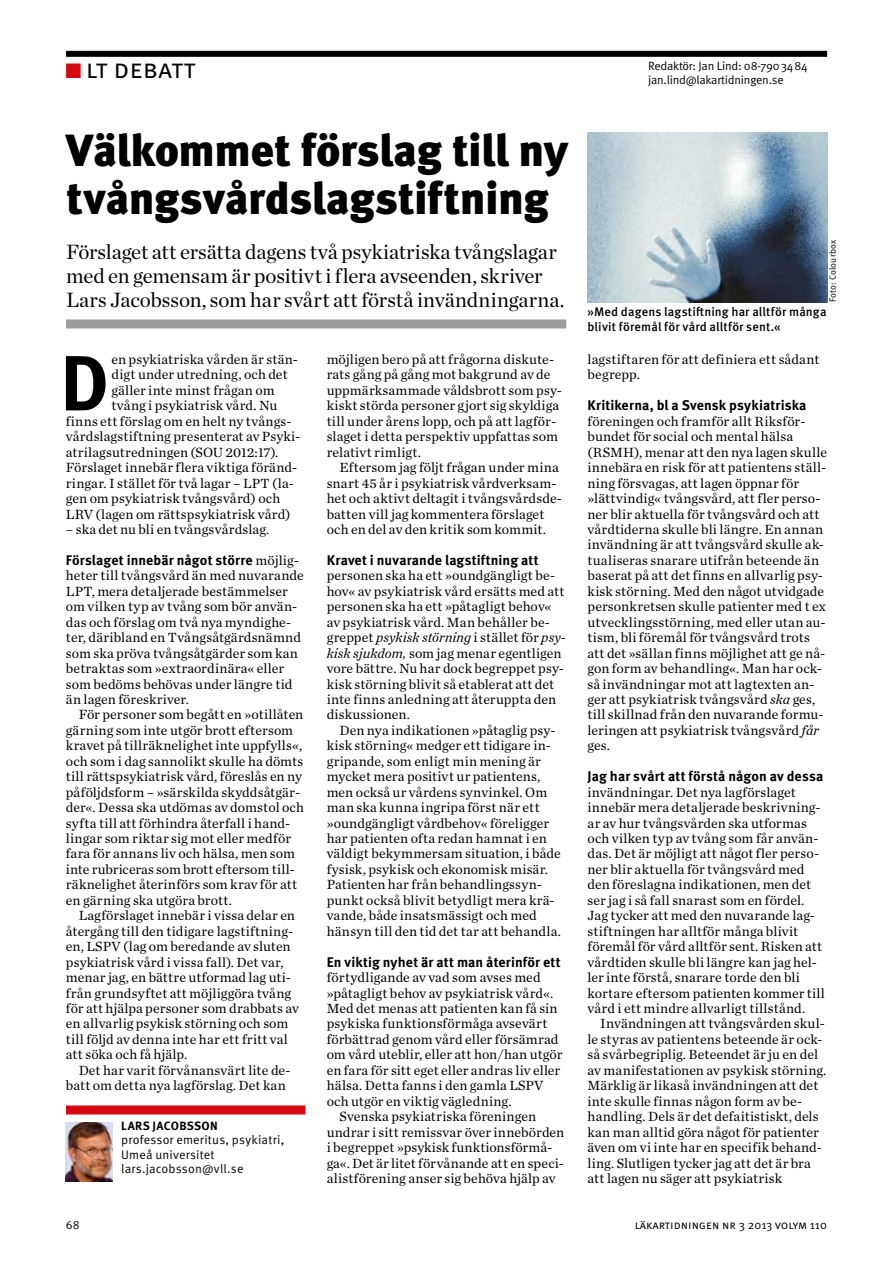
<style>
.page{position:relative;width:893px;height:1263px;background:#fff}
.page>*{position:absolute;margin:0;border:0;box-sizing:border-box;transform-origin:0 0}
.Anfang4_v{font:700 78px "Meta OT";color:#000001}
.Rubik_Meta_Black{font:900 45px/48px "Meta OT";letter-spacing:-.015em;color:#000001}
.t1{font:27px "Meta OT Norm";letter-spacing:-.01em;color:#000001}
.Ingress_Chr_linje{font:21px/24px "Chronicle Deck";color:#000001}
.Brödtext_Vänster{font:13.95px/15.5px "Chronicle Text G1";letter-spacing:.01em;color:#000001}
.Brödtext_Vänster_Ind{font:13.95px/15.5px "Chronicle Text G1";letter-spacing:.01em;color:#000001}
.Anfang4_v-2{font:13.95px "Chronicle Text G1";letter-spacing:.01em;color:#000001}
.Bildtext{font:500 12.45px/14.2px "Meta OT";letter-spacing:.01em;color:#000001}
.Författare{font:12.45px/14.2px "Meta OT Norm";letter-spacing:.01em;color:#000001}
.Faktatext_INTE_fakta{font:12px "Meta OT Norm";letter-spacing:-.02em;color:#000001}
.Kolumntitel{font:12px "Meta OT Norm";color:#000001}
.Författare-2{font:700 12px "Meta OT";letter-spacing:.03em;color:#000001}
.Pagina{font:12px "Meta OT Norm";color:#000001}
.Foto_byline{font:9px "Meta LT Normal";letter-spacing:.02em;color:#000001}
.s1{color:#d4080f}
.s2{font-size:21px;color:#d4080f}
.s3{font-family:"Meta OT";font-weight:700}
.s4{font-style:italic}
.s5{font-family:"Minion Pro";font-style:italic}
</style>
<div class="page">
<div style="left:66px;top:51px;width:761px;height:6px;background:#000001"></div>
<div style="left:66px;top:1105px;width:239px;height:9px;background:#d4080f"></div>
<img style="left:66px;top:1122px;width:47px;height:60px">
<img style="left:587px;top:132px;width:240px;height:170px">
<div style="left:66px;top:319px;width:500px;height:9px;background:#9c9c9c"></div>
<p class="t1" style="left:66px;top:52px;width:132px"><span class="s1">■</span><span class="s2">■</span> lt debatt</p>
<p class="Faktatext_INTE_fakta" style="left:648px;top:59px;width:161px">Redaktör: Jan Lind: 08-7903484</p>
<p class="Faktatext_INTE_fakta" style="left:648px;top:72px;width:137px">jan.lind@lakartidningen.se</p>
<p class="Rubik_Meta_Black" style="left:66px;top:129px;width:504px">Välkommet förslag till ny tvångsvårdslagstiftning</p>
<p class="Ingress_Chr_linje" style="left:66px;top:238px;width:500px">Förslaget att ersätta dagens två psykiatriska tvångslagar med en gemensam är positivt i flera avseenden, skriver<br>Lars Jacobsson, som har svårt att förstå invändningarna.</p>
<p class="Anfang4_v" style="left:60px;top:334px;width:51px">D</p>
<p class="Anfang4_v-2" style="left:111px;top:349px;width:188px">en psykiatriska vården är stän-</p>
<p class="Anfang4_v-2" style="left:111px;top:364px;width:178px">digt under utredning, och det</p>
<p class="Anfang4_v-2" style="left:111px;top:380px;width:165px">gäller inte minst frågan om</p>
<p class="Anfang4_v-2" style="left:111px;top:395px;width:167px">tvång i psykiatrisk vård. Nu</p>
<p class="Anfang4_v-2" style="left:66px;top:411px;width:227px">finns ett förslag om en helt ny tvångs-</p>
<p class="Anfang4_v-2" style="left:66px;top:426px;width:236px">vårdslagstiftning presenterat av Psyki-</p>
<p class="Anfang4_v-2" style="left:66px;top:441px;width:214px">atrilagsutredningen (SOU 2012:17).</p>
<p class="Anfang4_v-2" style="left:66px;top:457px;width:233px">Förslaget innebär flera viktiga föränd-</p>
<p class="Anfang4_v-2" style="left:66px;top:472px;width:229px">ringar. I stället för två lagar – LPT (la-</p>
<p class="Anfang4_v-2" style="left:66px;top:488px;width:216px">gen om psykiatrisk tvångsvård) och</p>
<p class="Anfang4_v-2" style="left:66px;top:503px;width:226px">LRV (lagen om rättspsykiatrisk vård)</p>
<p class="Anfang4_v-2" style="left:66px;top:519px;width:205px">– ska det nu bli en tvångsvårdslag.</p>
<p class="Brödtext_Vänster" style="left:66px;top:552px;width:239px"><span class="s3">Förslaget innebär något större</span> möjlig&shy;heter till tvångsvård än med nuvarande LPT, mera detaljerade bestämmelser om vilken typ av tvång som bör använ&shy;das och förslag om två nya myndighe&shy;ter, däribland en Tvångsåtgärdsnämnd som ska pröva tvångsåtgärder som kan betraktas som »extraordinära« eller som bedöms behövas under längre tid än lagen föreskriver.</p>
<p class="Brödtext_Vänster_Ind" style="left:66px;top:706px;width:240px;text-indent:13px">För personer som begått en »otillåten gärning som inte utgör brott eftersom kravet på tillräknelighet inte uppfylls«, och som i dag sannolikt skulle ha dömts till rättspsykiatrisk vård, föreslås en ny påföljdsform – »särskilda skyddsåtgär&shy;der«. Dessa ska utdömas av domstol och syfta till att förhindra återfall i hand&shy;lingar som riktar sig mot eller medför fara för annans liv och hälsa, men som inte rubriceras som brott eftersom till&shy;räknelighet återinförs som krav för att en gärning ska utgöra brott.</p>
<p class="Brödtext_Vänster_Ind" style="left:66px;top:907px;width:234px;text-indent:13px">Lagförslaget innebär i vissa delar en återgång till den tidigare lagstiftning&shy;en, LSPV (lag om beredande av sluten psykiatrisk vård i vissa fall). Det var, menar jag, en bättre utformad lag uti&shy;från grundsyftet att möjliggöra tvång för att hjälpa personer som drabbats av en allvarlig psykisk störning och som till följd av denna inte har ett fritt val att söka och få hjälp.</p>
<p class="Brödtext_Vänster_Ind" style="left:66px;top:1062px;width:226px;text-indent:13px">Det har varit förvånansvärt lite de&shy;batt om detta nya lagförslag. Det kan</p>
<p class="Författare-2" style="left:121px;top:1118px;width:98px">LARS JACOBSSON</p>
<p class="Författare" style="left:121px;top:1133px;width:165px">professor emeritus, psykiatri,<br>Umeå universitet</p>
<p class="Författare" style="left:121px;top:1161px;width:124px">lars.jacobsson@vll.se</p>
<p class="Brödtext_Vänster_Ind" style="left:327px;top:351px;width:237px">möjligen bero på att frågorna diskute&shy;rats gång på gång mot bakgrund av de uppmärksammade våldsbrott som psy&shy;kiskt störda personer gjort sig skyldiga till under årens lopp, och på att lagför&shy;slaget i detta perspektiv uppfattas som relativt rimligt.</p>
<p class="Brödtext_Vänster_Ind" style="left:327px;top:459px;width:237px;text-indent:13px">Eftersom jag följt frågan under mina snart 45 år i psykiatrisk vårdverksam&shy;het och aktivt deltagit i tvångsvårdsde&shy;batten vill jag kommentera förslaget och en del av den kritik som kommit.</p>
<p class="Brödtext_Vänster" style="left:327px;top:552px;width:241px"><span class="s3">Kravet i nuvarande lagstiftning att </span>personen ska ha ett »oundgängligt be&shy;hov« av psykiatrisk vård ersätts med att personen ska ha ett »påtagligt behov« av psykiatrisk vård. Man behåller be&shy;greppet <span class="s4">psykisk störning</span> i stället för <span class="s4">psy&shy;kisk sjukdom</span><span class="s5">,</span> som jag menar egentligen vore bättre. Nu har dock begreppet psy&shy;kisk störning blivit så etablerat att det inte finns anledning att återuppta den diskussionen.</p>
<p class="Brödtext_Vänster_Ind" style="left:327px;top:722px;width:236px;text-indent:13px">Den nya indikationen »påtaglig psy&shy;kisk störning« medger ett tidigare in&shy;gripande, som enligt min mening är mycket mera positivt ur patientens, men också ur vårdens synvinkel. Om man ska kunna ingripa först när ett »oundgängligt vårdbehov« föreligger har patienten ofta redan hamnat i en väldigt bekymmersam situation, i både fysisk, psykisk och ekonomisk misär.<br>Patienten har från behandlingssyn&shy;punkt också blivit betydligt mera krä&shy;vande, både insatsmässigt och med hänsyn till den tid det tar att behandla.</p>
<p class="Brödtext_Vänster" style="left:327px;top:953px;width:237px"><span class="s3">En viktig nyhet är att man återinför ett </span>förtydligande av vad som avses med »påtagligt behov av psykiatrisk vård«.<br>Med det menas att patienten kan få sin psykiska funktionsförmåga avsevärt förbättrad genom vård eller försämrad om vård uteblir, eller att hon/han utgör en fara för sitt eget eller andras liv eller hälsa. Detta fanns i den gamla LSPV och utgör en viktig vägledning.</p>
<p class="Brödtext_Vänster_Ind" style="left:327px;top:1108px;width:239px;text-indent:13px">Svenska psykiatriska föreningen undrar i sitt remissvar över innebörden i begreppet »psykisk funktionsförmå&shy;ga«. Det är litet förvånande att en speci&shy;alistförening anser sig behöva hjälp av</p>
<p class="Foto_byline" style="left:827px;top:302px;width:64px;rotate:-90deg">Foto: Colourbox</p>
<p class="Bildtext" style="left:587px;top:305px;width:241px">»Med dagens lagstiftning har alltför många blivit föremål för vård alltför sent.«</p>
<p class="Brödtext_Vänster_Ind" style="left:587px;top:351px;width:233px">lagstiftaren för att definiera ett sådant begrepp.</p>
<p class="Brödtext_Vänster" style="left:587px;top:397px;width:241px"><span class="s3">Kritikerna, bl a Svensk psykiatriska </span>föreningen och framför allt Riksför&shy;bundet för social och mental hälsa (RSMH), menar att den nya lagen skulle innebära en risk för att patientens ställ&shy;ning försvagas, att lagen öppnar för »lättvindig« tvångsvård, att fler perso&shy;ner blir aktuella för tvångsvård och att vårdtiderna skulle bli längre. En annan invändning är att tvångsvård skulle ak&shy;tualiseras snarare utifrån beteende än baserat på att det finns en allvarlig psy&shy;kisk störning. Med den något utvidgade personkretsen skulle patienter med t ex utvecklingsstörning, med eller utan au&shy;tism, bli föremål för tvångsvård trots att det »sällan finns möjlighet att ge nå&shy;gon form av behandling«. Man har ock&shy;så invändningar mot att lagtexten an&shy;ger att psykiatrisk tvångsvård <span class="s4">ska</span> ges, till skillnad från den nuvarande formu&shy;leringen att psykiatrisk tvångsvård <span class="s4">får </span>ges.</p>
<p class="Brödtext_Vänster" style="left:587px;top:768px;width:239px"><span class="s3">Jag har svårt att förstå någon av dessa </span>invändningar. Det nya lagförslaget innebär mera detaljerade beskrivning&shy;ar av hur tvångsvården ska utformas och vilken typ av tvång som får använ&shy;das. Det är möjligt att något fler perso&shy;ner blir aktuella för tvångsvård med den föreslagna indikationen, men det ser jag i så fall snarast som en fördel.<br>Jag tycker att med den nuvarande lag&shy;stiftningen har alltför många blivit föremål för vård alltför sent. Risken att vårdtiden skulle bli längre kan jag hel&shy;ler inte förstå, snarare torde den bli kortare eftersom patienten kommer till vård i ett mindre allvarligt tillstånd.</p>
<p class="Brödtext_Vänster_Ind" style="left:587px;top:1015px;width:240px;text-indent:13px">Invändningen att tvångsvården skul&shy;le styras av patientens beteende är ock&shy;så svårbegriplig. Beteendet är ju en del av manifestationen av psykisk störning.<br>Märklig är likaså invändningen att det inte skulle finnas någon form av be&shy;handling. Dels är det defaitistiskt, dels kan man alltid göra något för patienter även om vi inte har en specifik behand&shy;ling. Slutligen tycker jag att det är bra att lagen nu säger att psykiatrisk</p>
<p class="Pagina" style="left:66px;top:1218px;width:15px">68</p>
<p class="Kolumntitel" style="left:635px;top:1217px;width:194px">läkartidningen nr 3 2013 volym 110</p>
</div>
